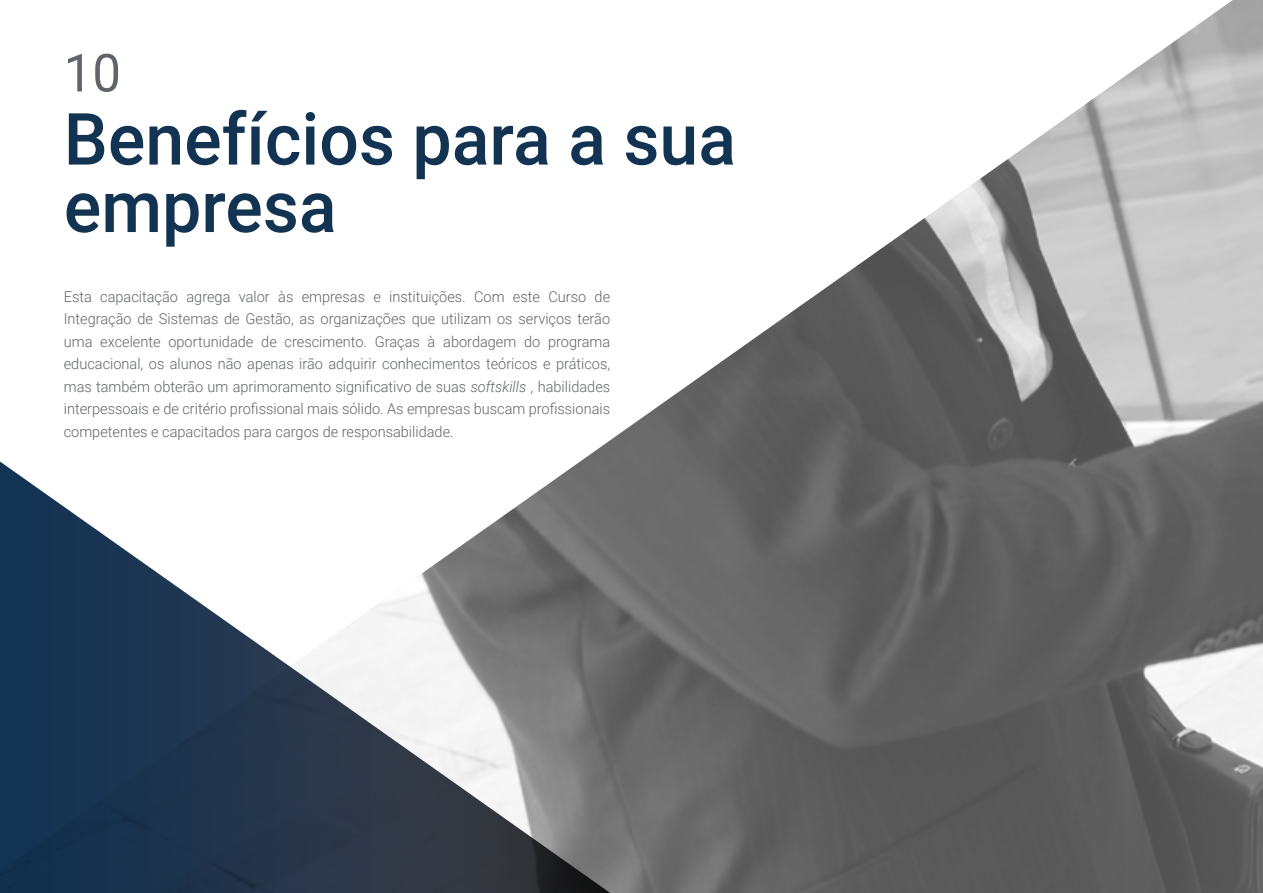
<style>
.page{position:relative;width:1263px;height:893px;background:#fff}
.page>*{position:absolute;margin:0;border:0;box-sizing:border-box;transform-origin:0 0}
.t1{font:500 72px/67.5px "Roboto";color:#123352}
.t2{font:52.5px "Roboto";color:#61646a}
.t3{font:300 15px/22.5px "Roboto";color:#61646a;text-align:justify}
.s1{font-style:italic}
</style>
<div class="page">
<img style="left:602px;top:0;width:661px;height:893px">
<svg style="left:0;top:446px;width:640px;height:447px"></svg>
<h2 class="t2" style="left:64px;top:36px;width:59px">10</h2>
<h1 class="t1" style="left:64px;top:103px;width:674px">Benefícios para a sua empresa</h1>
<p class="t3" style="left:64px;top:285px;width:548px">Esta capacitação agrega valor às empresas e instituições. Com este Curso de Integração de Sistemas de Gestão, as organizações que utilizam os serviços terão uma excelente oportunidade de crescimento. Graças à abordagem do programa educacional, os alunos não apenas irão adquirir conhecimentos teóricos e práticos, mas também obterão um aprimoramento significativo de suas <span class="s1">softskills</span> , habilidades interpessoais e de critério profissional mais sólido. As empresas buscam profissionais competentes e capacitados para cargos de responsabilidade.</p>
</div>
